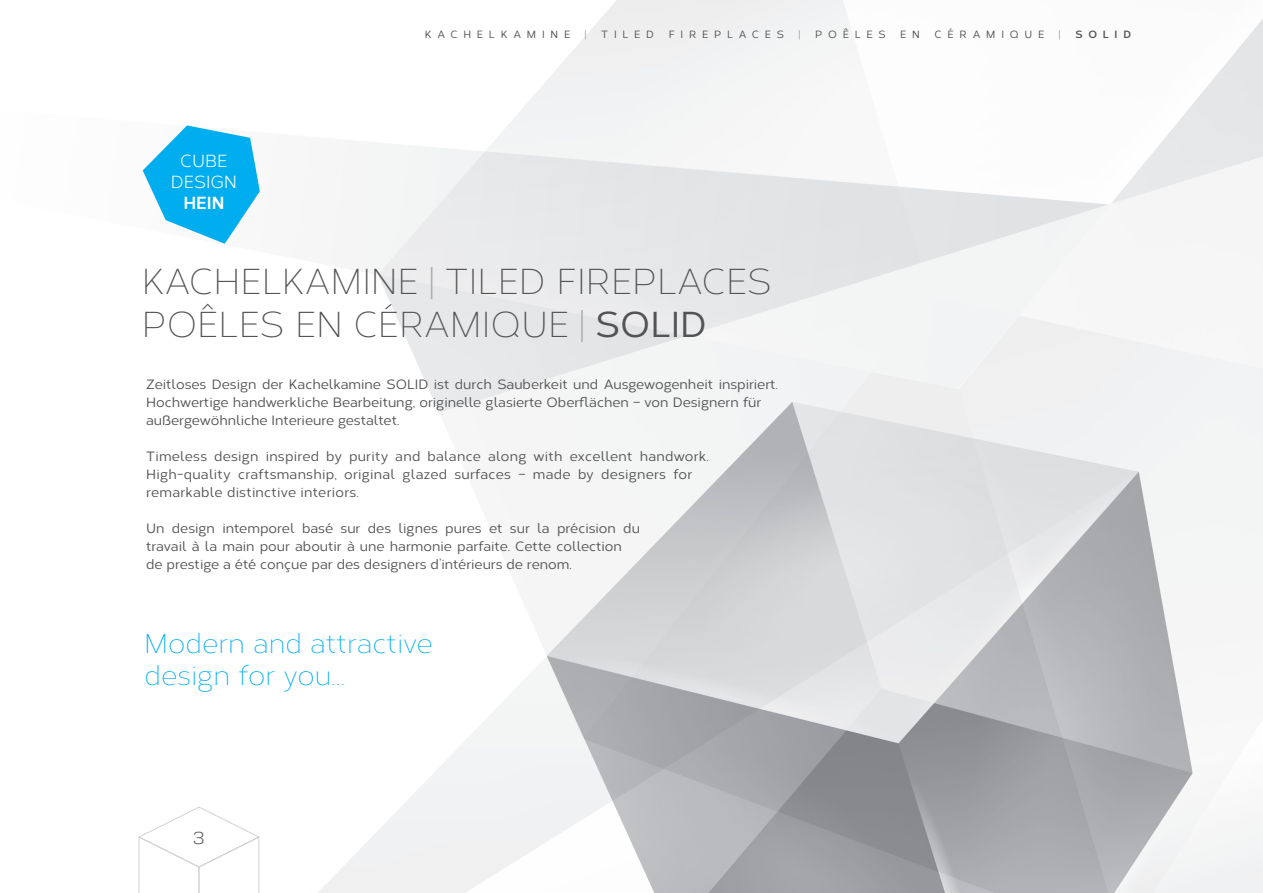
<style>
.page{position:relative;width:1263px;height:893px;background:#fff}
.page>*{position:absolute;margin:0;border:0;box-sizing:border-box;transform-origin:0 0}
.t1{font:300 36px/43.2px "Corbert";color:#535355}
.t2{font:300 27px/32.4px "Corbert";color:#00aeef}
.t3{font:18px "Corbert";color:#535355}
.t4{font:17.55px/21px "Corbert";color:#fff;text-align:center}
.t5{font:700 17.55px "Corbert";color:#fff}
.t6{font:500 13.5px/18px "Corbert";color:#535355}
.t7{font:500 13.5px/18px "Corbert";letter-spacing:.02em;color:#535355}
.t8{font:500 10.5px "Corbert";letter-spacing:.55em;color:#535355}
.t9{font:700 10.5px "Corbert";letter-spacing:.55em;color:#535355}
.t10{font:500 10.5px "Corbert";color:#a5a6aa}
.s1{color:#a5a6aa}
.s2{font-weight:500}
</style>
<div class="page">
<img style="left:142px;top:0;width:1121px;height:893px">
<svg style="left:143px;top:125px;width:117px;height:119px"></svg>
<svg style="left:138px;top:806px;width:123px;height:87px"></svg>
<p class="t4" style="left:171px;top:149px;width:68px">CUBE<br>DESIGN</p>
<p class="t5" style="left:183px;top:189px;width:43px">HEIN</p>
<p class="t8" style="left:425px;top:27px;width:147px">KACHELKAMINE</p>
<p class="t10" style="left:585px;top:27px;width:3px">|</p>
<p class="t8" style="left:601px;top:27px;width:54px">TILED</p>
<p class="t8" style="left:669px;top:27px;width:117px">FIREPLACES</p>
<p class="t10" style="left:799px;top:27px;width:3px">|</p>
<p class="t8" style="left:815px;top:27px;width:72px">POÊLES</p>
<p class="t8" style="left:900px;top:27px;width:21px">E N</p>
<p class="t8" style="left:934px;top:27px;width:111px">CÉRAMIQUE</p>
<p class="t10" style="left:1059px;top:27px;width:3px">|</p>
<p class="t9" style="left:1075px;top:26px;width:57px">SOLID</p>
<h1 class="t1" style="left:142px;top:258px;width:631px">KACHELKAMINE <span class="s1">|</span> TILED FIREPLACES<br>POÊLES EN CÉRAMIQUE <span class="s1">|</span> <span class="s2">SOLID</span></h1>
<p class="t6" style="left:146px;top:375px;width:633px">Zeitloses Design der Kachelkamine SOLID ist durch Sauberkeit und Ausgewogenheit inspiriert.<br>Hochwertige handwerkliche Bearbeitung, originelle glasierte Oberflächen – von Designern für außergewöhnliche Interieure gestaltet.</p>
<p class="t7" style="left:146px;top:447px;width:564px">Timeless design inspired by purity and balance along with excellent handwork.<br>High-quality craftsmanship, original glazed surfaces – made by designers for remarkable distinctive interiors.</p>
<p class="t6" style="left:146px;top:519px;width:495px">Un design intemporel basé sur des lignes pures et sur la précision du travail à la main pour aboutir à une harmonie parfaite. Cette collection de prestige a été conçue par des designers d’intérieurs de renom.</p>
<h2 class="t2" style="left:145px;top:626px;width:290px">Modern and attractive design for you…</h2>
<h3 class="t3" style="left:193px;top:824px;width:13px">3</h3>
</div>
